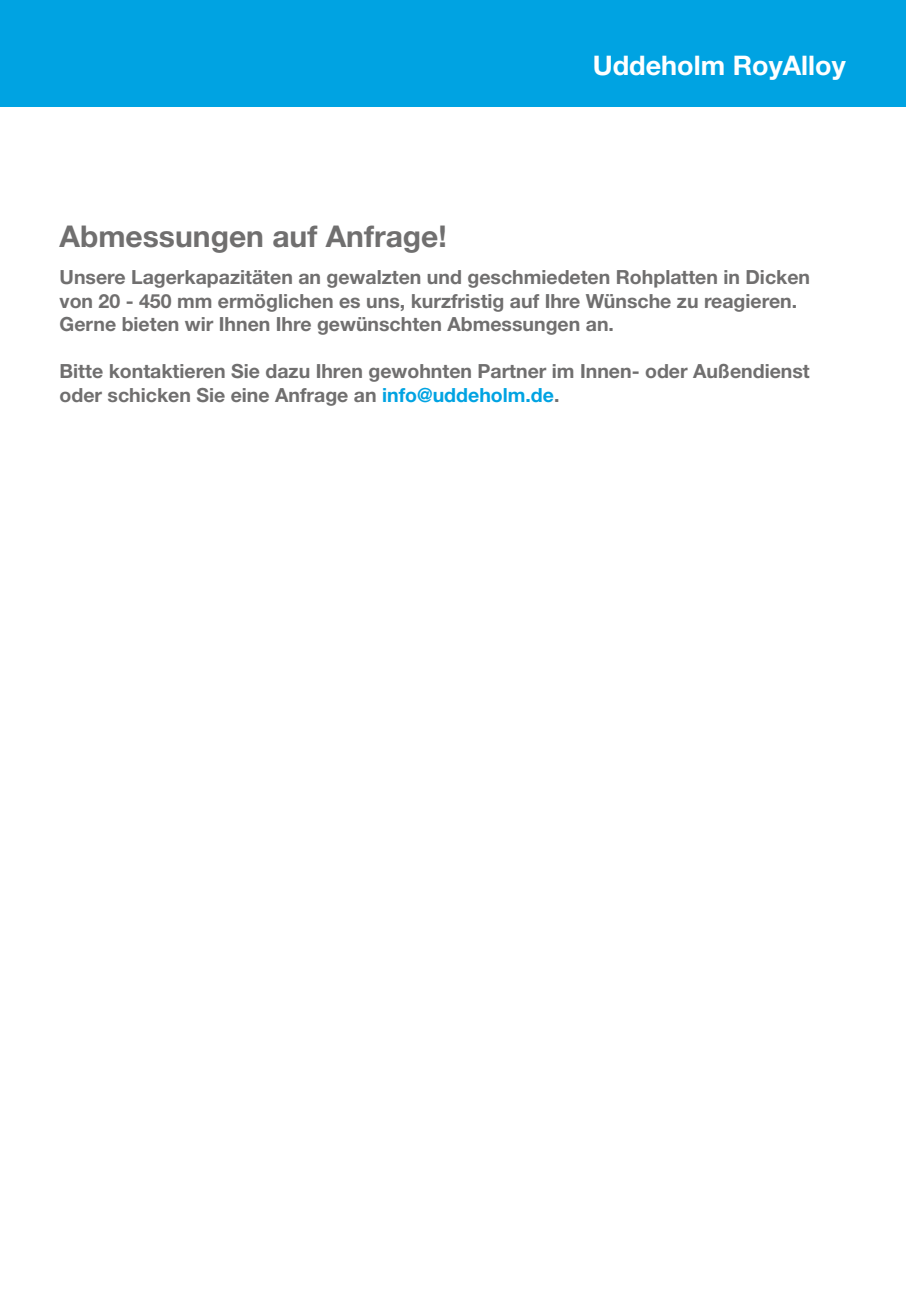
<style>
.page{position:relative;width:906px;height:1289px;background:#fff}
.page>*{position:absolute;margin:0;border:0;box-sizing:border-box;transform-origin:0 0}
.t1{font:700 30px "Helvetica Neue LT Pro";color:#706f6f}
.t2{font:700 27px "Helvetica Neue LT Pro";color:#fff}
.t3{font:700 19.5px/23.5px "Helvetica Neue LT Pro";color:#706f6f}
.s1{color:#00a3e2}
</style>
<div class="page">
<div style="left:0;top:0;width:906px;height:106px;background:#00a3e2"></div>
<h2 class="t2" style="left:593px;top:48px;width:254px">Uddeholm RoyAlloy</h2>
<h1 class="t1" style="left:60px;top:217px;width:389px">Abmessungen auf Anfrage!</h1>
<p class="t3" style="left:60px;top:265px;width:752px">Unsere Lagerkapazitäten an gewalzten und geschmiedeten Rohplatten in Dicken von 20 - 450 mm ermöglichen es uns, kurzfristig auf Ihre Wünsche zu reagieren.<br>Gerne bieten wir Ihnen Ihre gewünschten Abmessungen an.</p>
<p class="t3" style="left:60px;top:359px;width:752px">Bitte kontaktieren Sie dazu Ihren gewohnten Partner im Innen- oder Außendienst oder schicken Sie eine Anfrage an <span class="s1">info@uddeholm.de</span>.</p>
</div>
